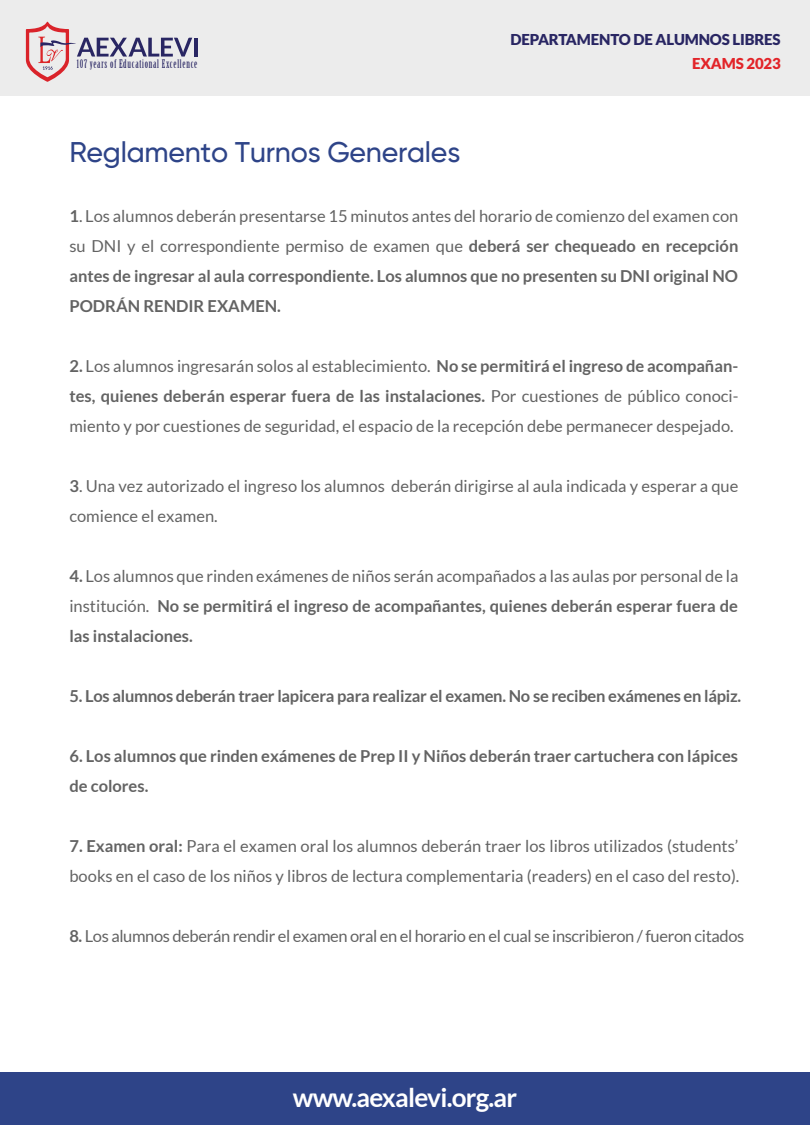
<style>
.page{position:relative;width:810px;height:1125px;background:#fff}
.page>*{position:absolute;margin:0;border:0;box-sizing:border-box;transform-origin:0 0}
.t1{font:500 28.5px "Gilroy";letter-spacing:-.01em;color:#2e4488}
.t2{font:700 26.1px "Lato";letter-spacing:-.03em;color:#fff}
.t3{font:16.5px/30px "Lato";color:#636363;text-align:justify}
.t4{font:700 16.5px/30px "Lato";color:#636363;text-align:justify}
.t5{font:16.5px "Lato";letter-spacing:-.02em;color:#636363}
.t6{font:900 15px "Lato";letter-spacing:-.01em;color:#292663}
.t7{font:900 15px "Lato";letter-spacing:-.01em;color:#e22429}
.t8{font:11.55px "Birch Std";letter-spacing:.065em;color:#292663}
.s1{font-weight:400}
.s2{font-weight:700}
</style>
<div class="page">
<div style="left:0;top:1072px;width:810px;height:53px;background:#2e4488"></div>
<div style="left:0;top:0;width:810px;height:96px;background:#ececec"></div>
<hr style="left:194px;top:38px;width:3px;height:19px;background:#292663">
<svg style="left:26px;top:22px;width:166px;height:60px"></svg>
<p class="t6" style="left:511px;top:31px;width:272px">DEPARTAMENTO DE ALUMNOS LIBRES</p>
<p class="t8" style="left:77px;top:57px;width:122px">107 years of Educational Excellence</p>
<p class="t7" style="left:692px;top:54px;width:90px">EXAMS 2023</p>
<h1 class="t1" style="left:69px;top:135px;width:392px">Reglamento Turnos Generales</h1>
<p class="t4" style="left:69px;top:201px;width:670px">1<span class="s1">. Los alumnos deberán presentarse 15 minutos antes del horario de comienzo del examen con su DNI y el correspondiente permiso de examen que</span> deberá ser chequeado en recepción antes de ingresar al aula correspondiente. Los alumnos que no presenten su DNI original NO PODRÁN RENDIR EXAMEN.</p>
<p class="t3" style="left:69px;top:351px;width:671px"><span class="s2">2.</span> Los alumnos ingresarán solos al establecimiento. <span class="s2">No se permitirá el ingreso de acompañan&shy;tes, quienes deberán esperar fuera de las instalaciones.</span> Por cuestiones de público conoci&shy;miento y por cuestiones de seguridad, el espacio de la recepción debe permanecer despejado.</p>
<p class="t3" style="left:69px;top:471px;width:671px"><span class="s2">3</span>. Una vez autorizado el ingreso los alumnos deberán dirigirse al aula indicada y esperar a que comience el examen.</p>
<p class="t3" style="left:69px;top:561px;width:671px"><span class="s2">4.</span> Los alumnos que rinden exámenes de niños serán acompañados a las aulas por personal de la institución. <span class="s2">No se permitirá el ingreso de acompañantes, quienes deberán esperar fuera de las instalaciones.</span></p>
<p class="t4" style="left:69px;top:681px;width:673px">5. Los alumnos deberán traer lapicera para realizar el examen. No se reciben exámenes en lápiz.</p>
<p class="t4" style="left:69px;top:741px;width:670px">6. Los alumnos que rinden exámenes de Prep II y Niños deberán traer cartuchera con lápices de colores.</p>
<p class="t3" style="left:69px;top:831px;width:672px"><span class="s2">7. Examen oral:</span> Para el examen oral los alumnos deberán traer los libros utilizados (students’ books en el caso de los niños y libros de lectura complementaria (readers) en el caso del resto).</p>
<p class="t5" style="left:69px;top:927px;width:676px"><span class="s2">8.</span> Los alumnos deberán rendir el examen oral en el horario en el cual se inscribieron / fueron citados</p>
<h2 class="t2" style="left:293px;top:1082px;width:226px">www.aexalevi.org.ar</h2>
</div>
